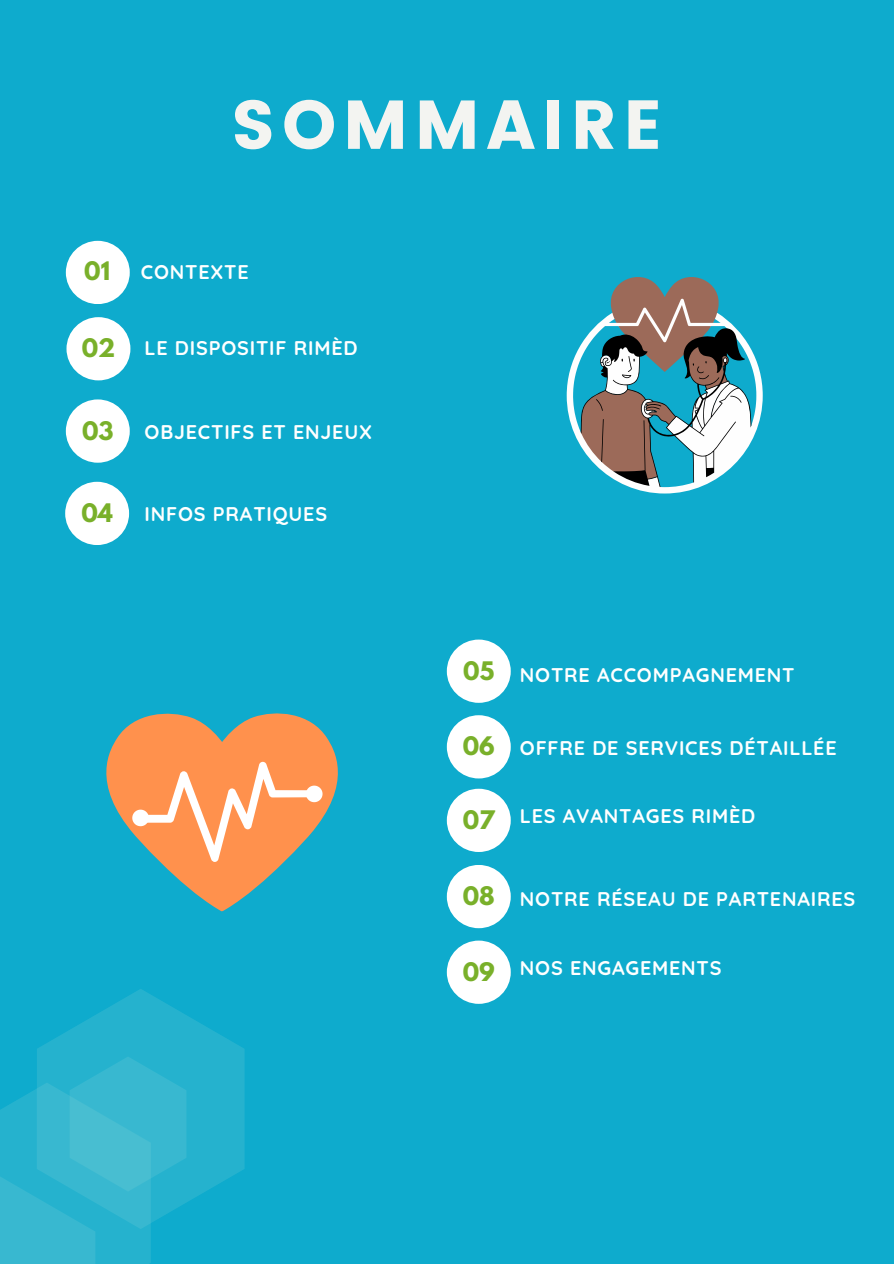
<style>
.page{position:relative;width:894px;height:1264px;background:#fff}
.page>*{position:absolute;margin:0;border:0;box-sizing:border-box;transform-origin:0 0}
.t1{font:68.85px "Poppins";letter-spacing:.095em;color:#f3f4f1}
.t2{font:700 22.65px "League Spartan";color:#79b02a}
.t3{font:700 19.8px "Quicksand";letter-spacing:.04em;color:#fff}
</style>
<div class="page">
<div style="left:0;top:0;width:893px;height:1263px;background:#0eabcd"></div>
<div style="left:66px;top:241px;width:64px;height:63px;background:#fff;border-radius:50%"></div>
<div style="left:66px;top:317px;width:64px;height:63px;background:#fff;border-radius:50%"></div>
<div style="left:66px;top:399px;width:64px;height:63px;background:#fff;border-radius:50%"></div>
<div style="left:65px;top:482px;width:64px;height:63px;background:#fff;border-radius:50%"></div>
<div style="left:446px;top:715px;width:64px;height:63px;background:#fff;border-radius:50%"></div>
<div style="left:446px;top:788px;width:64px;height:64px;background:#fff;border-radius:50%"></div>
<div style="left:446px;top:865px;width:64px;height:63px;background:#fff;border-radius:50%"></div>
<div style="left:446px;top:940px;width:64px;height:63px;background:#fff;border-radius:50%"></div>
<svg style="left:106px;top:713px;width:232px;height:198px;fill:#ff914d"></svg>
<svg style="left:132px;top:761px;width:190px;height:101px"></svg>
<svg style="left:566px;top:277px;width:196px;height:216px"></svg>
<svg style="left:37px;top:989px;width:207px;height:214px;fill:#25b2ce"></svg>
<svg style="left:0;top:1056px;width:186px;height:207px"></svg>
<div style="left:446px;top:639px;width:64px;height:63px;background:#fff;border-radius:50%"></div>
<h1 class="t1" style="left:231px;top:85px;width:433px">SOMMAIRE</h1>
<p class="t2" style="left:84px;top:259px;width:27px">01</p>
<p class="t3" style="left:141px;top:259px;width:109px">CONTEXTE</p>
<p class="t2" style="left:82px;top:336px;width:35px">02</p>
<p class="t3" style="left:144px;top:335px;width:214px">LE DISPOSITIF RIMÈD</p>
<p class="t2" style="left:82px;top:419px;width:33px">03</p>
<p class="t3" style="left:144px;top:419px;width:229px">OBJECTIFS ET ENJEUX</p>
<p class="t2" style="left:81px;top:501px;width:33px">04</p>
<p class="t3" style="left:144px;top:501px;width:184px">INFOS PRATIQUES</p>
<p class="t2" style="left:463px;top:659px;width:32px">05</p>
<p class="t3" style="left:519px;top:662px;width:276px">NOTRE ACCOMPAGNEMENT</p>
<p class="t2" style="left:462px;top:735px;width:34px">06</p>
<p class="t3" style="left:519px;top:735px;width:318px">OFFRE DE SERVICES DÉTAILLÉE</p>
<p class="t2" style="left:462px;top:808px;width:34px">07</p>
<p class="t3" style="left:519px;top:803px;width:237px">LES AVANTAGES RIMÈD</p>
<p class="t2" style="left:462px;top:884px;width:33px">08</p>
<p class="t3" style="left:519px;top:886px;width:337px">NOTRE RÉSEAU DE PARTENAIRES</p>
<p class="t2" style="left:462px;top:960px;width:34px">09</p>
<p class="t3" style="left:519px;top:955px;width:203px">NOS ENGAGEMENTS</p>
</div>
